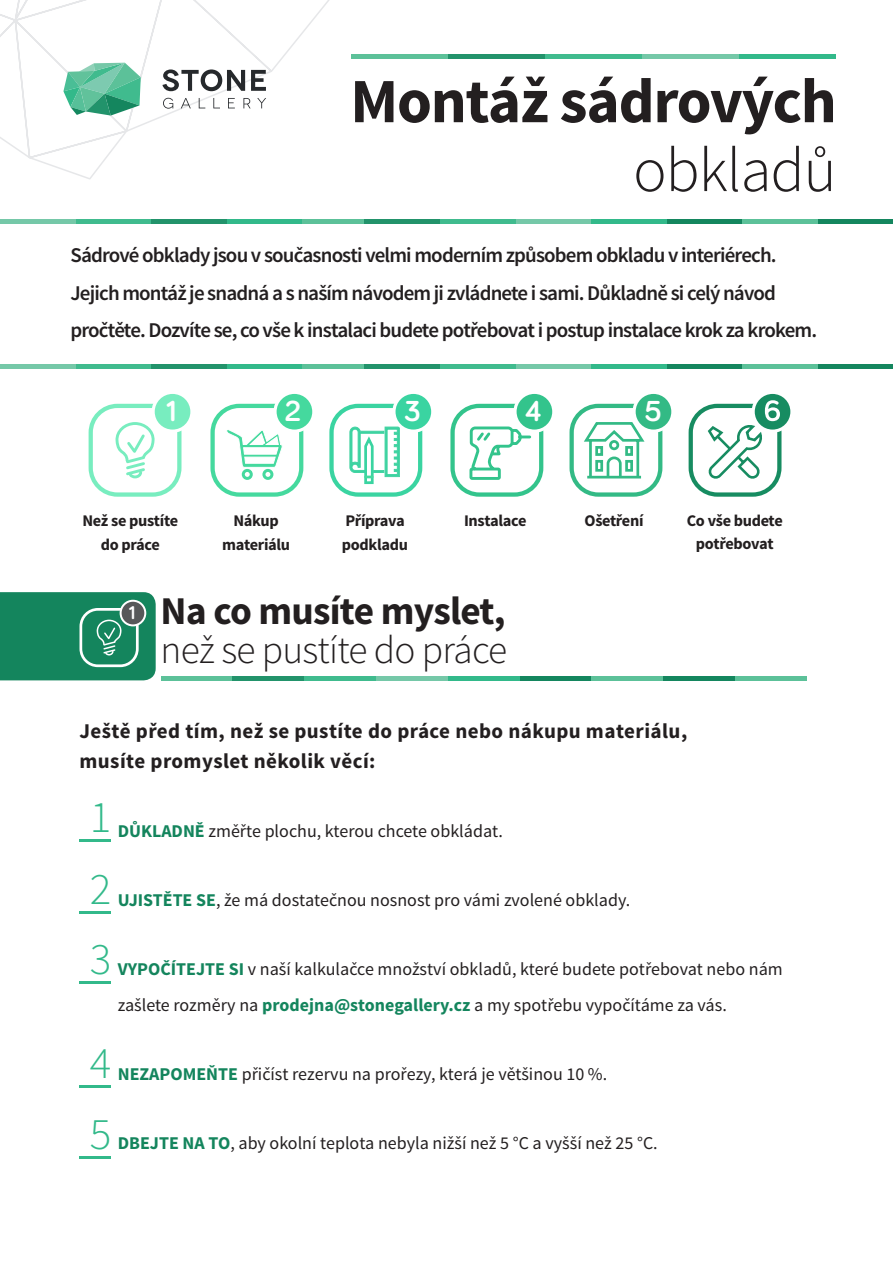
<style>
.page{position:relative;width:893px;height:1263px;background:#fff}
.page>*{position:absolute;margin:0;border:0;box-sizing:border-box;transform-origin:0 0}
.t1{font:700 63px/68.8px "Source Sans Pro";letter-spacing:-.02em;color:#231f20;text-align:right}
.t2{font:300 45px "Source Sans Pro";color:#32b98a}
.t3{font:300 39.3px "Source Sans Pro";letter-spacing:-.02em;color:#231f20}
.t4{font:700 39.3px "Source Sans Pro";letter-spacing:-.02em;color:#231f20}
.t5{font:700 29.85px "Bariol";color:#fff}
.t6{font:600 21px "Source Sans Pro";letter-spacing:-.04em;color:#231f20}
.t7{font:700 21px "Source Sans Pro";letter-spacing:.02em;color:#231f20}
.t8{font:700 19.05px "Bariol";color:#fff}
.t9{font:18px "Source Sans Pro";color:#231f20}
.t10{font:700 16.2px/23.7px "Source Sans Pro";letter-spacing:-.02em;color:#231f20;text-align:center}
.s1{font-weight:300}
.s2{font-weight:700;color:#14855d}
</style>
<div class="page">
<svg style="left:394px;top:54px;width:54px;height:4px"></svg>
<hr style="left:448px;top:54px;width:97px;height:4px;background:#22936b">
<hr style="left:545px;top:54px;width:97px;height:4px;background:#40bb8e">
<hr style="left:642px;top:54px;width:97px;height:4px;background:#75c8a8">
<hr style="left:739px;top:54px;width:97px;height:4px;background:#32b98a">
<svg style="left:0;top:0;width:394px;height:180px"></svg>
<svg style="left:162px;top:69px;width:83px;height:22px"></svg>
<svg style="left:251px;top:70px;width:15px;height:21px"></svg>
<svg style="left:163px;top:98px;width:10px;height:11px"></svg>
<svg style="left:181px;top:98px;width:10px;height:10px"></svg>
<svg style="left:199px;top:98px;width:6px;height:10px"></svg>
<svg style="left:213px;top:98px;width:7px;height:10px"></svg>
<svg style="left:228px;top:98px;width:7px;height:10px"></svg>
<svg style="left:243px;top:98px;width:8px;height:10px"></svg>
<svg style="left:257px;top:98px;width:9px;height:10px"></svg>
<svg style="left:63px;top:63px;width:78px;height:53px"></svg>
<svg style="left:0;top:592px;width:232px;height:88px"></svg>
<hr style="left:232px;top:676px;width:72px;height:4px;background:#22936b">
<hr style="left:304px;top:676px;width:72px;height:4px;background:#40bb8e">
<hr style="left:376px;top:676px;width:72px;height:4px;background:#75c8a8">
<hr style="left:448px;top:676px;width:72px;height:4px;background:#32b98a">
<hr style="left:520px;top:676px;width:71px;height:4px;background:#14865e">
<svg style="left:591px;top:676px;width:216px;height:4px"></svg>
<div style="left:365px;top:364px;width:75px;height:5px;background:#22936b"></div>
<div style="left:440px;top:364px;width:76px;height:5px;background:#40bb8e"></div>
<div style="left:516px;top:364px;width:75px;height:5px;background:#75c8a8"></div>
<div style="left:591px;top:364px;width:76px;height:5px;background:#32b98a"></div>
<div style="left:667px;top:364px;width:76px;height:5px;background:#14865e"></div>
<svg style="left:743px;top:364px;width:75px;height:5px"></svg>
<div style="left:818px;top:364px;width:75px;height:5px;background:#14865e"></div>
<svg style="left:226px;top:364px;width:139px;height:5px"></svg>
<div style="left:151px;top:364px;width:75px;height:5px;background:#22936b"></div>
<div style="left:75px;top:364px;width:76px;height:5px;background:#40bb8e"></div>
<div style="left:0;top:364px;width:75px;height:5px;background:#75c8a8"></div>
<hr style="left:365px;top:220px;width:75px;height:4px;background:#22936b">
<hr style="left:440px;top:220px;width:76px;height:4px;background:#40bb8e">
<hr style="left:516px;top:220px;width:75px;height:4px;background:#75c8a8">
<hr style="left:591px;top:220px;width:76px;height:4px;background:#32b98a">
<hr style="left:667px;top:220px;width:76px;height:4px;background:#14865e">
<svg style="left:743px;top:220px;width:75px;height:4px"></svg>
<hr style="left:818px;top:220px;width:75px;height:4px;background:#14865e">
<svg style="left:226px;top:220px;width:139px;height:4px"></svg>
<hr style="left:151px;top:220px;width:75px;height:4px;background:#22936b">
<hr style="left:75px;top:220px;width:76px;height:4px;background:#40bb8e">
<hr style="left:0;top:220px;width:75px;height:4px;background:#75c8a8">
<svg style="left:80px;top:839px;width:31px;height:3px"></svg>
<svg style="left:80px;top:911px;width:31px;height:3px"></svg>
<svg style="left:80px;top:981px;width:31px;height:3px"></svg>
<svg style="left:80px;top:1085px;width:31px;height:3px"></svg>
<svg style="left:80px;top:1156px;width:31px;height:3px"></svg>
<svg style="left:152px;top:391px;width:41px;height:42px"></svg>
<div style="left:155px;top:394px;width:35px;height:36px;background:#78edbf;border-radius:50%"></div>
<svg style="left:513px;top:391px;width:42px;height:42px"></svg>
<div style="left:517px;top:394px;width:35px;height:36px;background:#33c48c;border-radius:50%"></div>
<svg style="left:632px;top:391px;width:42px;height:42px"></svg>
<div style="left:636px;top:394px;width:35px;height:36px;background:#33ba85;border-radius:50%"></div>
<svg style="left:752px;top:391px;width:41px;height:42px"></svg>
<div style="left:755px;top:394px;width:35px;height:36px;background:#178c61;border-radius:50%"></div>
<svg style="left:450px;top:404px;width:93px;height:93px"></svg>
<svg style="left:89px;top:404px;width:92px;height:93px"></svg>
<svg style="left:569px;top:404px;width:93px;height:93px"></svg>
<div style="left:609px;top:440px;width:10px;height:10px;border:3px solid #33ba85;border-radius:50%"></div>
<hr style="left:587px;top:476px;width:54px;height:2px;background:#33ba85">
<svg style="left:329px;top:404px;width:93px;height:93px"></svg>
<svg style="left:392px;top:391px;width:42px;height:42px"></svg>
<div style="left:396px;top:394px;width:35px;height:36px;background:#3ad4a1;border-radius:50%"></div>
<svg style="left:273px;top:391px;width:42px;height:42px"></svg>
<div style="left:277px;top:394px;width:35px;height:36px;background:#45d99e;border-radius:50%"></div>
<svg style="left:210px;top:404px;width:93px;height:93px"></svg>
<svg style="left:689px;top:400px;width:92px;height:97px"></svg>
<p class="t1" style="left:350px;top:69px;width:488px">Montáž sádrových <span class="s1">obkladů</span></p>
<p class="t6" style="left:71px;top:241px;width:708px">Sádrové obklady jsou v současnosti velmi moderním způsobem obkladu v interiérech.</p>
<p class="t6" style="left:71px;top:279px;width:707px">Jejich montáž je snadná a s naším návodem ji zvládnete i sami. Důkladně si celý návod</p>
<p class="t6" style="left:71px;top:317px;width:748px">pročtěte. Dozvíte se, co vše k instalaci budete potřebovat i postup instalace krok za krokem.</p>
<h3 class="t5" style="left:166px;top:391px;width:12px">1</h3>
<h3 class="t5" style="left:285px;top:391px;width:18px">2</h3>
<h3 class="t5" style="left:404px;top:391px;width:18px">3</h3>
<h3 class="t5" style="left:525px;top:390px;width:18px">4</h3>
<h3 class="t5" style="left:645px;top:391px;width:19px">5</h3>
<p class="t10" style="left:82px;top:509px;width:97px">Než se pustíte do práce</p>
<p class="t10" style="left:233px;top:509px;width:47px">Nákup</p>
<p class="t10" style="left:222px;top:533px;width:70px">materiálu</p>
<p class="t10" style="left:345px;top:509px;width:61px">Příprava</p>
<p class="t10" style="left:342px;top:533px;width:68px">podkladu</p>
<p class="t10" style="left:464px;top:509px;width:64px">Instalace</p>
<p class="t10" style="left:585px;top:509px;width:60px">Ošetření</p>
<p class="t8" style="left:129px;top:600px;width:8px">1</p>
<p class="t4" style="left:161px;top:586px;width:347px">Na co musíte myslet,</p>
<p class="t3" style="left:161px;top:626px;width:348px">než se pustíte do práce</p>
<p class="t10" style="left:687px;top:509px;width:97px">Co vše budete potřebovat</p>
<p class="t7" style="left:80px;top:718px;width:609px">Ještě před tím, než se pustíte do práce nebo nákupu materiálu,</p>
<p class="t7" style="left:80px;top:748px;width:298px">musíte promyslet několik věcí:</p>
<p class="t2" style="left:90px;top:790px;width:23px">1</p>
<p class="t9" style="left:118px;top:820px;width:387px"><span class="s2">DŮKLADNĚ</span> změřte plochu, kterou chcete obkládat.</p>
<p class="t2" style="left:90px;top:862px;width:23px">2</p>
<p class="t9" style="left:118px;top:889px;width:514px"><span class="s2">UJISTĚTE SE</span>, že má dostatečnou nosnost pro vámi zvolené obklady.</p>
<p class="t2" style="left:90px;top:931px;width:23px">3</p>
<p class="t9" style="left:118px;top:958px;width:666px"><span class="s2">VYPOČÍTEJTE SI</span> v naší kalkulačce množství obkladů, které budete potřebovat nebo nám</p>
<p class="t9" style="left:118px;top:994px;width:610px">zašlete rozměry na <span class="s2">prodejna@stonegallery.cz</span> a my spotřebu vypočítáme za vás.</p>
<p class="t2" style="left:90px;top:1036px;width:23px">4</p>
<p class="t9" style="left:118px;top:1063px;width:491px"><span class="s2">NEZAPOMEŇTE</span> přičíst rezervu na prořezy, která je většinou 10 %.</p>
<p class="t2" style="left:90px;top:1107px;width:23px">5</p>
<p class="t9" style="left:118px;top:1132px;width:541px"><span class="s2">DBEJTE NA TO</span>, aby okolní teplota nebyla nižší než 5 °C a vyšší než 25 °C.</p>
</div>
